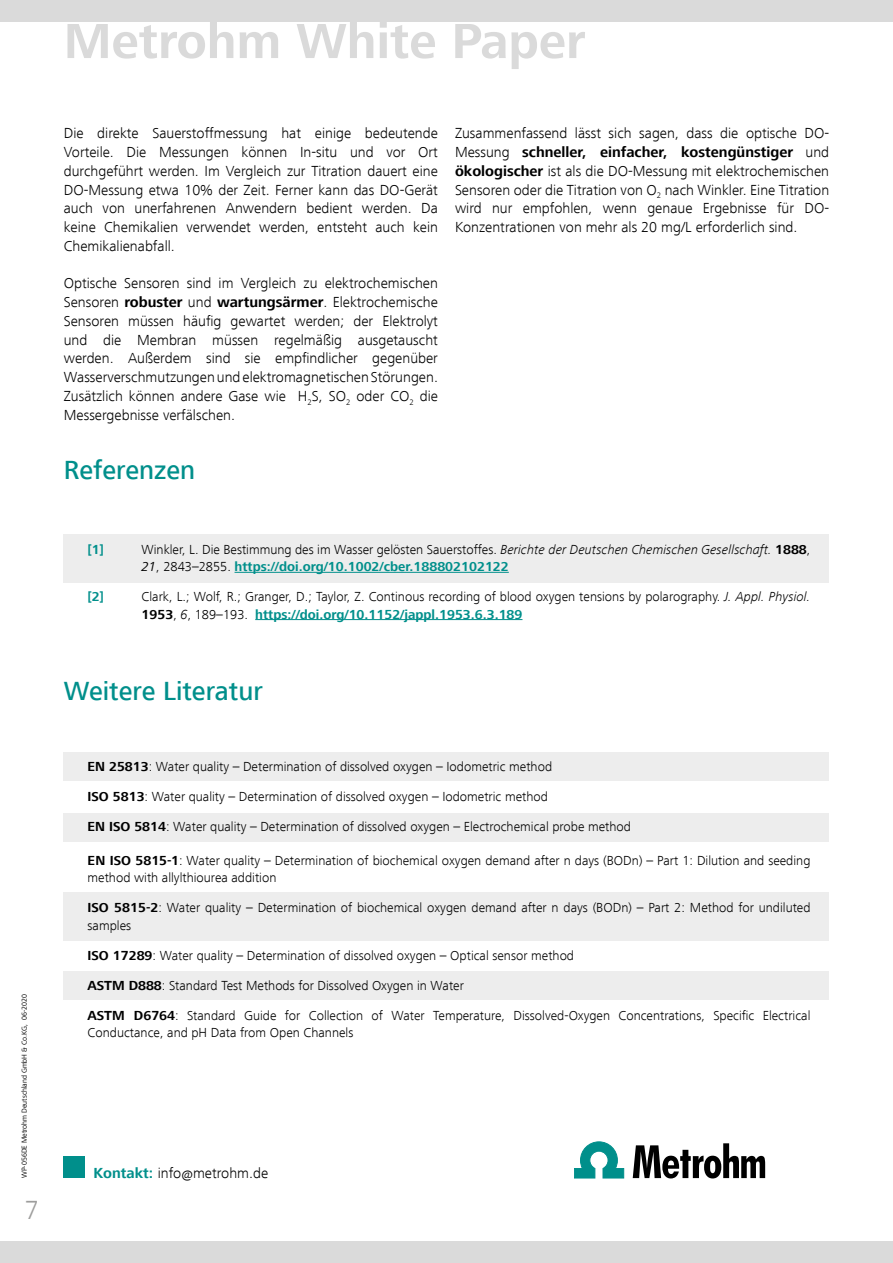
<style>
.page{position:relative;width:893px;height:1263px;background:#fff}
.page>*{position:absolute;margin:0;border:0;box-sizing:border-box;transform-origin:0 0}
.t1{font:700 51px "Frutiger Next LT";color:#dadada}
.t2{font:500 27px "Frutiger Next LT";color:#008f8b}
.t3{font:300 27px "Frutiger Next LT";color:#9d9d9c}
.t4{font:300 15px/18.8px "Frutiger Next LT";color:#000;text-align:justify}
.t5{font:300 13.5px/17.2px "Frutiger Next LT";color:#000}
.t6{font:700 13.5px "Frutiger Next LT";color:#008f8b}
.t7{font:7.5px "Frutiger Next LT";color:#000}
.s1{font-weight:700}
.s2{font-style:italic}
.s3{font-weight:400;font-style:italic}
.s4{font-weight:700;color:#008f8b}
</style>
<div class="page">
<div style="left:0;top:0;width:893px;height:21px;background:#dadada"></div>
<div style="left:0;top:1242px;width:893px;height:21px;background:#dadada"></div>
<div style="left:64px;top:972px;width:765px;height:28px;background:#ededed"></div>
<div style="left:64px;top:1157px;width:21px;height:21px;background:#008f8b"></div>
<svg style="left:574px;top:1142px;width:50px;height:36px"></svg>
<svg style="left:633px;top:1143px;width:132px;height:35px"></svg>
<div style="left:64px;top:534px;width:765px;height:49px;background:#ededed"></div>
<div style="left:64px;top:753px;width:765px;height:28px;background:#ededed"></div>
<div style="left:64px;top:892px;width:765px;height:49px;background:#ededed"></div>
<div style="left:64px;top:814px;width:765px;height:28px;background:#ededed"></div>
<hr style="left:235px;top:572px;width:274px;height:1px;background:#008f8b">
<hr style="left:255px;top:619px;width:267px;height:1px;background:#008f8b">
<p class="t7" style="left:20px;top:1178px;width:185px;rotate:-90deg">WP-056DE Metrohm Deutschland GmbH &amp; Co.KG, 06-2020</p>
<h2 class="t3" style="left:25px;top:1195px;width:16px">7</h2>
<h1 class="t1" style="left:64px;top:13px;width:523px">Metrohm White Paper</h1>
<p class="t4" style="left:64px;top:124px;width:376px">Die direkte Sauerstoffmessung hat einige bedeutende Vorteile. Die Messungen können In-situ und vor Ort durchgeführt werden. Im Vergleich zur Titration dauert eine DO-Messung etwa 10% der Zeit. Ferner kann das DO-Gerät auch von unerfahrenen Anwendern bedient werden. Da keine Chemikalien verwendet werden, entsteht auch kein Chemikalienabfall.</p>
<p class="t4" style="left:64px;top:274px;width:376px">Optische Sensoren sind im Vergleich zu elektrochemischen Sensoren <span class="s1">robuster</span> und <span class="s1">wartungsärmer</span>. Elektrochemische Sensoren müssen häufig gewartet werden; der Elektrolyt und die Membran müssen regelmäßig ausgetauscht werden. Außerdem sind sie empfindlicher gegenüber Wasserverschmutzungen und elektromagnetischen Störungen.<br>Zusätzlich können andere Gase wie H<sub>2</sub>S, SO<sub>2</sub> oder CO<sub>2</sub> die Messergebnisse verfälschen.</p>
<h2 class="t2" style="left:64px;top:455px;width:133px">Referenzen</h2>
<p class="t4" style="left:455px;top:124px;width:376px">Zusammenfassend lässt sich sagen, dass die optische DO-Messung <span class="s1">schneller, einfacher, kostengünstiger</span> und <span class="s1">ökologischer</span> ist als die DO-Messung mit elektrochemischen Sensoren oder die Titration von O<sub>2</sub> nach Winkler. Eine Titration wird nur empfohlen, wenn genaue Ergebnisse für DO-Konzentrationen von mehr als 20 mg/L erforderlich sind.</p>
<p class="t6" style="left:88px;top:542px;width:18px">[1]</p>
<p class="t5" style="left:142px;top:541px;width:670px">Winkler, L. Die Bestimmung des im Wasser gelösten Sauerstoffes. <span class="s2">Berichte der Deutschen Chemischen Gesellschaft.</span> <span class="s1">1888</span>,<br><span class="s3">21</span>, 2843–2855. <span class="s4">https://doi.org/10.1002/cber.188802102122</span></p>
<p class="t6" style="left:88px;top:589px;width:18px">[2]</p>
<p class="t5" style="left:142px;top:588px;width:670px">Clark, L.; Wolf, R.; Granger, D.; Taylor, Z. Continous recording of blood oxygen tensions by polarography. <span class="s2">J. Appl. Physiol.<br></span><span class="s1">1953</span>, <span class="s2">6</span>, 189–193. <span class="s4">https://doi.org/10.1152/jappl.1953.6.3.189</span></p>
<h2 class="t2" style="left:64px;top:676px;width:201px">Weitere Literatur</h2>
<p class="t5" style="left:88px;top:758px;width:466px"><span class="s1">EN 25813</span>: Water quality – Determination of dissolved oxygen – Iodometric method</p>
<p class="t5" style="left:88px;top:788px;width:462px"><span class="s1">ISO 5813</span>: Water quality – Determination of dissolved oxygen – Iodometric method</p>
<p class="t5" style="left:88px;top:818px;width:545px"><span class="s1">EN ISO 5814</span>: Water quality – Determination of dissolved oxygen – Electrochemical probe method</p>
<p class="t5" style="left:88px;top:852px;width:724px"><span class="s1">EN ISO 5815-1</span>: Water quality – Determination of biochemical oxygen demand after n days (BODn) – Part 1: Dilution and seeding method with allylthiourea addition</p>
<p class="t5" style="left:88px;top:899px;width:724px"><span class="s1">ISO 5815-2</span>: Water quality – Determination of biochemical oxygen demand after n days (BODn) – Part 2: Method for undiluted samples</p>
<p class="t5" style="left:88px;top:947px;width:488px"><span class="s1">ISO 17289</span>: Water quality – Determination of dissolved oxygen – Optical sensor method</p>
<p class="t5" style="left:88px;top:977px;width:378px"><span class="s1">ASTM D888</span>: Standard Test Methods for Dissolved Oxygen in Water</p>
<p class="t5" style="left:88px;top:1007px;width:724px"><span class="s1">ASTM D6764</span>: Standard Guide for Collection of Water Temperature, Dissolved-Oxygen Concentrations, Specific Electrical<br>Conductance, and pH Data from Open Channels</p>
<p class="t4" style="left:94px;top:1164px;width:176px"><span class="s4">Kontakt:</span> info@metrohm.de</p>
</div>
